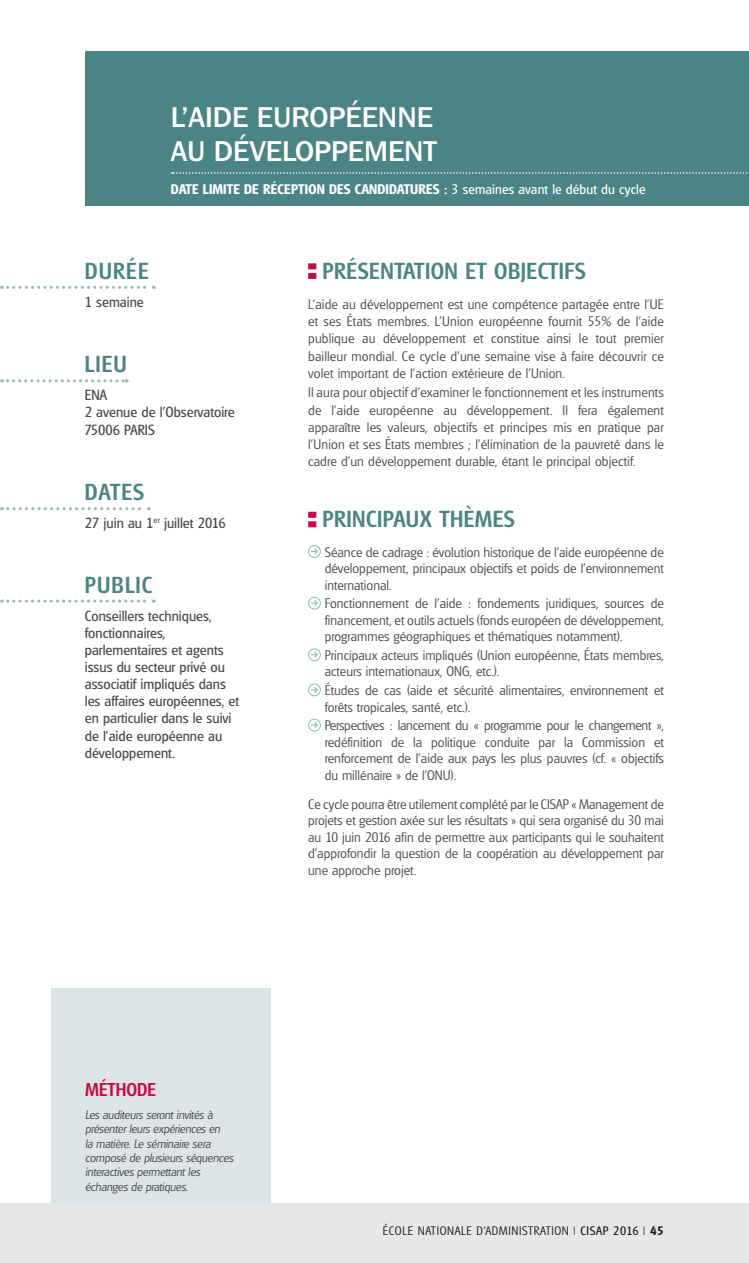
<style>
.page{position:relative;width:749px;height:1263px;background:#fff}
.page>*{position:absolute;margin:0;border:0;box-sizing:border-box;transform-origin:0 0}
.t1{font:500 28.5px/34.5px "Franklin Gothic IT Cby BT";color:#fff}
.t2{font:500 22.5px "Glasgow";letter-spacing:.02em;color:#4a8484}
.t3{font:500 18px "Glasgow";color:#c60a45}
.t4{font:14.25px/17.1px "Glasgow";color:#4b4c4d}
.t5{font:300 13.5px/16.5px "Glasgow";color:#4b4c4d;text-align:justify}
.t6{font:600 13.5px "Glasgow";letter-spacing:.01em;color:#fff}
.t7{font:italic 300 12px/14.4px "Glasgow";letter-spacing:-.02em;color:#4b4c4d}
.t8{font:300 12px "Glasgow";letter-spacing:.05em;color:#231f20}
.s1{font-weight:400}
.s2{font-weight:600}
</style>
<div class="page">
<div style="left:51px;top:989px;width:220px;height:274px;background:#dde4e5"></div>
<div style="left:0;top:1204px;width:748px;height:59px;background:#e6e7e9"></div>
<div style="left:85px;top:51px;width:663px;height:154px;background:#4a8484"></div>
<svg style="left:172px;top:172px;width:577px;height:2px"></svg>
<svg style="left:308px;top:263px;width:8px;height:16px"></svg>
<svg style="left:308px;top:512px;width:8px;height:15px"></svg>
<svg style="left:311px;top:548px;width:7px;height:6px"></svg>
<div style="left:308px;top:545px;width:12px;height:13px;border:1px solid #8fbbb5;border-radius:50%"></div>
<svg style="left:311px;top:600px;width:7px;height:6px"></svg>
<div style="left:308px;top:597px;width:12px;height:12px;border:1px solid #8fbbb5;border-radius:50%"></div>
<svg style="left:311px;top:652px;width:7px;height:6px"></svg>
<div style="left:308px;top:648px;width:12px;height:13px;border:1px solid #8fbbb5;border-radius:50%"></div>
<svg style="left:311px;top:687px;width:7px;height:6px"></svg>
<div style="left:308px;top:684px;width:12px;height:12px;border:1px solid #8fbbb5;border-radius:50%"></div>
<svg style="left:311px;top:722px;width:7px;height:6px"></svg>
<div style="left:308px;top:719px;width:12px;height:12px;border:1px solid #8fbbb5;border-radius:50%"></div>
<svg style="left:2px;top:286px;width:152px;height:3px"></svg>
<svg style="left:2px;top:379px;width:125px;height:3px"></svg>
<svg style="left:2px;top:507px;width:147px;height:3px"></svg>
<svg style="left:2px;top:600px;width:152px;height:3px"></svg>
<h1 class="t1" style="left:171px;top:99px;width:193px">L’AIDE EUROPÉENNE<br>AU DÉVELO</h1>
<h1 class="t1" style="left:314px;top:134px;width:53px">PPEMENT</h1>
<p class="t6" style="left:171px;top:181px;width:476px">DATE LIMITE DE RÉCEPTION DES CANDIDATURES : <span class="s1">3 semaines avant le début du cycle</span></p>
<h2 class="t2" style="left:85px;top:257px;width:14px">DURÉE</h2>
<p class="t4" style="left:85px;top:293px;width:61px">1 semaine</p>
<h2 class="t2" style="left:85px;top:350px;width:22px">LIEU</h2>
<p class="t4" style="left:85px;top:386px;width:151px;line-height:17.5px">ENA<br>2 avenue de l’Observatoire<br>75006 PARIS</p>
<h2 class="t2" style="left:85px;top:478px;width:13px">DATES</h2>
<p class="t4" style="left:85px;top:514px;width:142px">27 juin au 1<sup>er</sup> juillet 2016</p>
<h2 class="t2" style="left:85px;top:571px;width:69px">PUBLIC</h2>
<p class="t4" style="left:85px;top:607px;width:156px">Conseillers techniques, fonctionnaires, parlementaires et agents issus du secteur privé ou associatif impliqués dans les affaires européennes, et en particulier dans le suivi de l’aide européenne au développement.</p>
<h2 class="t2" style="left:322px;top:257px;width:13px">PRÉSE</h2>
<h2 class="t2" style="left:380px;top:257px;width:25px">NTATIO</h2>
<h2 class="t2" style="left:444px;top:257px;width:114px">N ET OBJECTIFS</h2>
<p class="t5" style="left:308px;top:295px;width:357px;line-height:17.2px">L’aide au développement est une compétence partagée entre l’UE et ses États membres. L’Union européenne fournit 55% de l’aide publique au développement et constitue ainsi le tout premier bailleur mondial. Ce cycle d’une semaine vise à faire découvrir ce volet important de l’action extérieure de l’Union.</p>
<p class="t5" style="left:308px;top:384px;width:357px;line-height:17.2px">Il aura pour objectif d’examiner le fonctionnement et les instruments de l’aide européenne au développement. Il fera également apparaître les valeurs, objectifs et principes mis en pratique par l’Union et ses États membres ; l’élimination de la pauvreté dans le cadre d’un développement durable, étant le principal objectif.</p>
<h2 class="t2" style="left:322px;top:506px;width:66px">PRINCIPAU</h2>
<h2 class="t2" style="left:419px;top:506px;width:70px">X THÈMES</h2>
<p class="t5" style="left:324px;top:543px;width:340px">Séance de cadrage : évolution historique de l’aide européenne de développement, principaux objectifs et poids de l’environnement international.</p>
<p class="t5" style="left:324px;top:595px;width:340px">Fonctionnement de l’aide : fondements juridiques, sources de financement, et outils actuels (fonds européen de développement, programmes géographiques et thématiques notamment).</p>
<p class="t5" style="left:324px;top:647px;width:340px">Principaux acteurs impliqués (Union européenne, États membres, acteurs internationaux, ONG, etc.).</p>
<p class="t5" style="left:324px;top:682px;width:340px">Études de cas (aide et sécurité alimentaires, environnement et forêts tropicales, santé, etc.).</p>
<p class="t5" style="left:324px;top:717px;width:340px">Perspectives : lancement du « programme pour le changement », redéfinition de la politique conduite par la Commission et renforcement de l’aide aux pays les plus pauvres (cf. « objectifs du millénaire » de l’ONU).</p>
<p class="t5" style="left:308px;top:796px;width:357px">Ce cycle pourra être utilement complété par le CISAP « Management de projets et gestion axée sur les résultats » qui sera organisé du 30 mai au 10 juin 2016 afin de permettre aux participants qui le souhaitent d’approfondir la question de la coopération au développement par une approche projet.</p>
<h3 class="t3" style="left:85px;top:1078px;width:11px">MÉTHODE</h3>
<p class="t7" style="left:85px;top:1107px;width:150px">Les auditeurs seront invités à présenter leurs expériences en<br>la matière. Le séminaire sera composé de plusieurs séquences interactives permettant les échanges de pratiques.</p>
<p class="t8" style="left:382px;top:1223px;width:282px">ÉCOLE NATIONALE D’ADMINISTRATION | <span class="s1">CISAP 2016</span> | <span class="s2">45</span></p>
</div>
